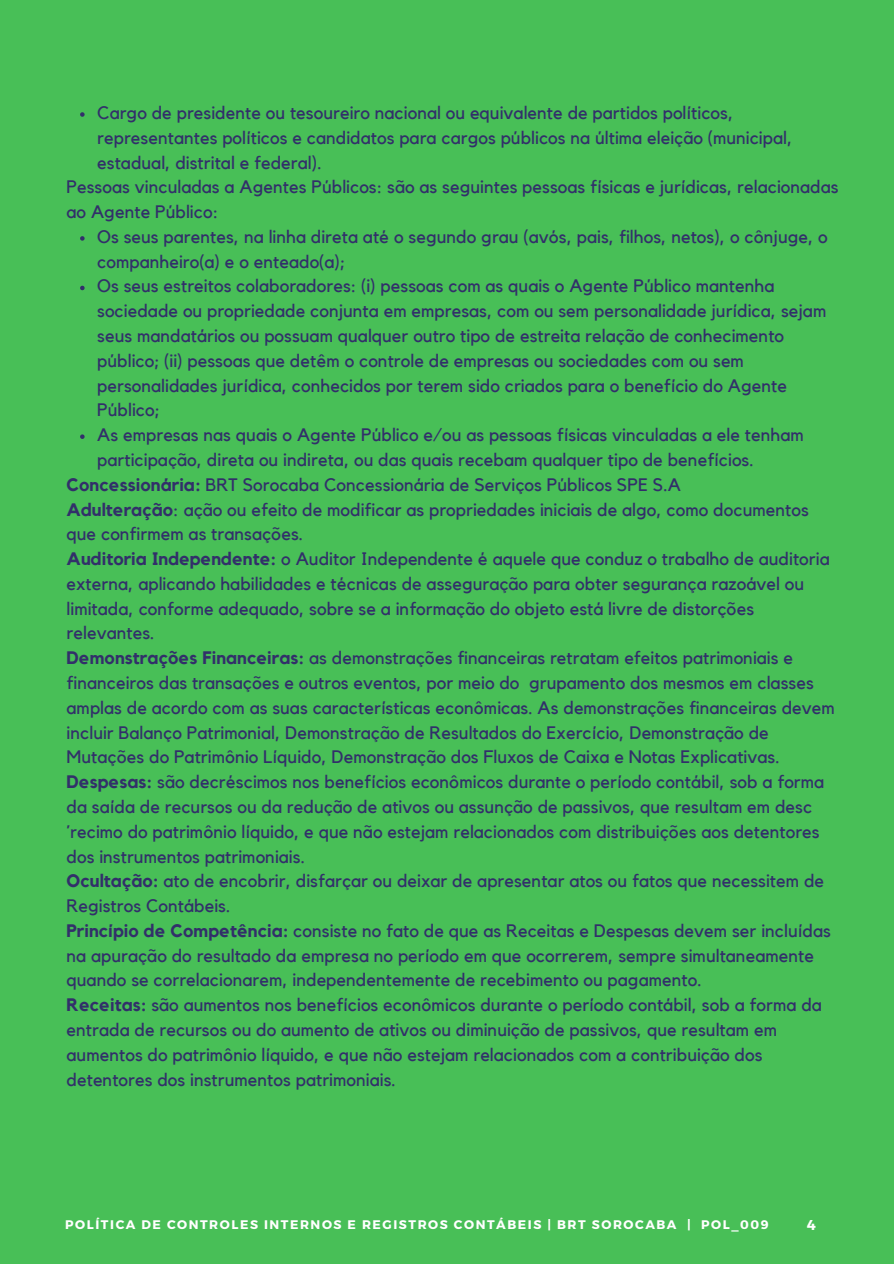
<style>
.page{position:relative;width:894px;height:1264px;background:#fff}
.page>*{position:absolute;margin:0;border:0;box-sizing:border-box;transform-origin:0 0}
.t1{font:18px/24.8px "Kollektif";letter-spacing:.005em;color:#322f6a}
.t2{font:700 14.25px "Montserrat";color:#fff}
.t3{font:700 12.45px "Montserrat";letter-spacing:.125em;color:#fff}
.s1{font-weight:700}
</style>
<div class="page">
<div style="left:0;top:0;width:893px;height:1263px;background:#48bf57"></div>
<svg style="left:80px;top:112px;width:5px;height:5px"></svg>
<svg style="left:80px;top:236px;width:5px;height:5px"></svg>
<svg style="left:80px;top:286px;width:5px;height:4px"></svg>
<svg style="left:80px;top:434px;width:5px;height:5px"></svg>
<p class="t1" style="left:97px;top:100px;width:696px">Cargo de presidente ou tesoureiro nacional ou equivalente de partidos políticos, representantes políticos e candidatos para cargos públicos na última eleição (municipal, estadual, distrital e federal).</p>
<p class="t1" style="left:67px;top:175px;width:773px">Pessoas vinculadas a Agentes Públicos: são as seguintes pessoas físicas e jurídicas, relacionadas ao Agente Público:</p>
<p class="t1" style="left:97px;top:224px;width:731px">Os seus parentes, na linha direta até o segundo grau (avós, pais, filhos, netos), o cônjuge, o companheiro(a) e o enteado(a);<br>Os seus estreitos colaboradores: (i) pessoas com as quais o Agente Público mantenha sociedade ou propriedade conjunta em empresas, com ou sem personalidade jurídica, sejam seus mandatários ou possuam qualquer outro tipo de estreita relação de conhecimento público; (ii) pessoas que detêm o controle de empresas ou sociedades com ou sem personalidades jurídica, conhecidos por terem sido criados para o benefício do Agente Público;<br>As empresas nas quais o Agente Público e/ou as pessoas físicas vinculadas a ele tenham participação, direta ou indireta, ou das quais recebam qualquer tipo de benefícios.</p>
<p class="t1" style="left:67px;top:472px;width:769px"><span class="s1">Concessionária:</span> BRT Sorocaba Concessionária de Serviços Públicos SPE S.A<br><span class="s1">Adulteração</span>: ação ou efeito de modificar as propriedades iniciais de algo, como documentos que confirmem as transações.<br><span class="s1">Auditoria Independente:</span> o Auditor Independente é aquele que conduz o trabalho de auditoria externa, aplicando habilidades e técnicas de asseguração para obter segurança razoável ou limitada, conforme adequado, sobre se a informação do objeto está livre de distorções relevantes.<br><span class="s1">Demonstrações Financeiras:</span> as demonstrações financeiras retratam efeitos patrimoniais e financeiros das transações e outros eventos, por meio do grupamento dos mesmos em classes amplas de acordo com as suas características econômicas. As demonstrações financeiras devem incluir Balanço Patrimonial, Demonstração de Resultados do Exercício, Demonstração de Mutações do Patrimônio Líquido, Demonstração dos Fluxos de Caixa e Notas Explicativas.<br><span class="s1">Despesas:</span> são decréscimos nos benefícios econômicos durante o período contábil, sob a forma da saída de recursos ou da redução de ativos ou assunção de passivos, que resultam em desc ´recimo do patrimônio líquido, e que não estejam relacionados com distribuições aos detentores dos instrumentos patrimoniais.<br><span class="s1">Ocultação:</span> ato de encobrir, disfarçar ou deixar de apresentar atos ou fatos que necessitem de Registros Contábeis.<br><span class="s1">Princípio de Competência:</span> consiste no fato de que as Receitas e Despesas devem ser incluídas na apuração do resultado da empresa no período em que ocorrerem, sempre simultaneamente quando se correlacionarem, independentemente de recebimento ou pagamento.<br><span class="s1">Receitas:</span> são aumentos nos benefícios econômicos durante o período contábil, sob a forma da entrada de recursos ou do aumento de ativos ou diminuição de passivos, que resultam em aumentos do patrimônio líquido, e que não estejam relacionados com a contribuição dos detentores dos instrumentos patrimoniais.</p>
<p class="t3" style="left:65px;top:1217px;width:704px">POLÍTICA DE CONTROLES INTERNOS E REGISTROS CONTÁBEIS | BRT SOROCABA | POL_009</p>
<p class="t2" style="left:806px;top:1216px;width:11px">4</p>
</div>
